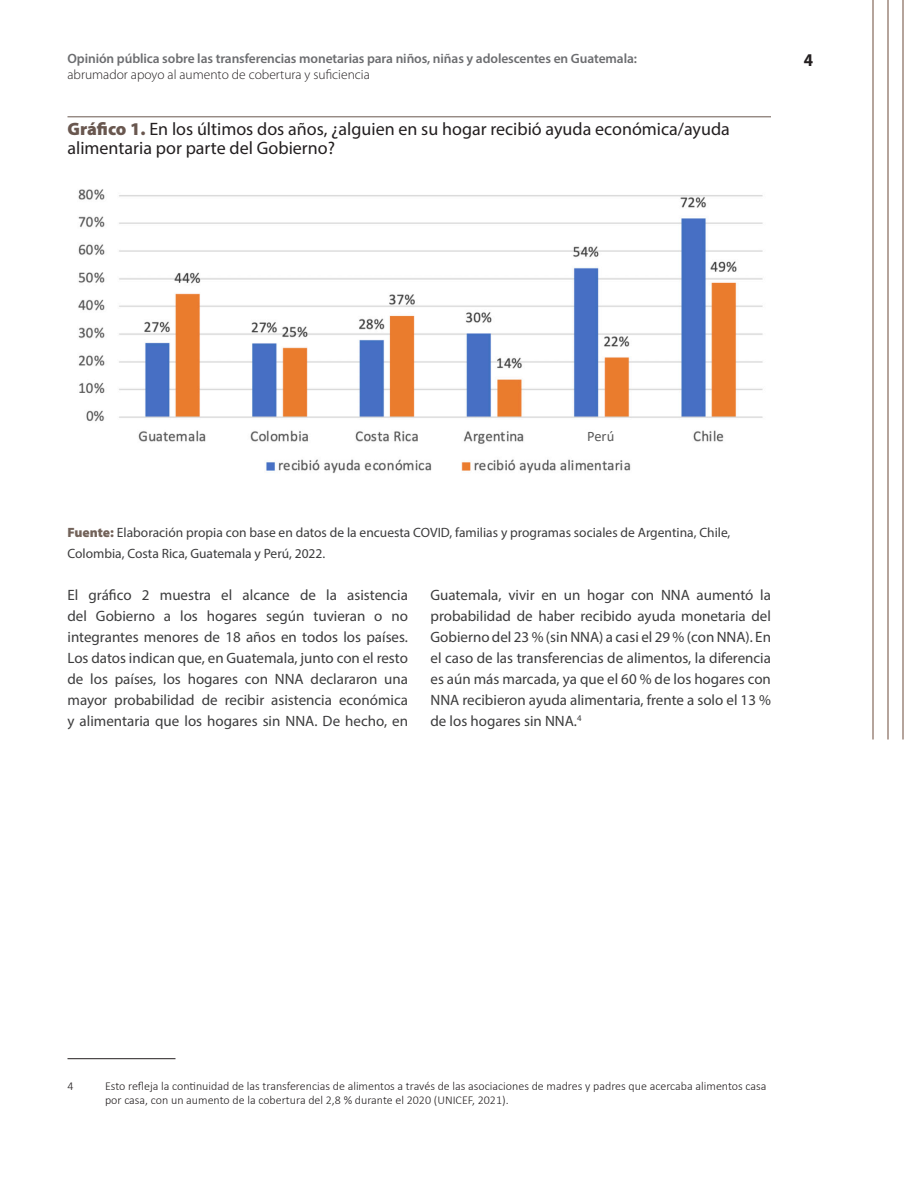
<style>
.page{position:relative;width:918px;height:1188px;background:#fff}
.page>*{position:absolute;margin:0;border:0;box-sizing:border-box;transform-origin:0 0}
.titulo_de_graf{font:18px/19.5px "Myriad Pro";color:#231f20}
.t1{font:700 semi-condensed 18px "Myriad Pro";color:#231f20}
.txt{font:15px/21px "Myriad Pro";color:#3c3c3d;text-align:justify}
.t2{font:14.55px "Calibri";color:#595959}
.Fuente_graf{font:13.5px/21px "Myriad Pro";color:#3c3c3d}
.t3{font:600 13.5px "Myriad Pro";letter-spacing:-.005em;color:#6c6d70}
.t4{font:300 13.5px "Myriad Pro";color:#231f20}
.footnote{font:300 12px/14.4px "Calibri";color:#231f20}
.s1{font-weight:900;color:#69574f}
.s2{font-weight:900;color:#726259}
</style>
<div class="page">
<hr style="left:872px;top:0;width:2px;height:740px;background:#9d877c">
<hr style="left:887px;top:0;width:2px;height:740px;background:#9d877c">
<hr style="left:902px;top:0;width:2px;height:740px;background:#9d877c">
<hr style="left:68px;top:117px;width:703px;height:1px;background:#69574f">
<img style="left:78px;top:189px;width:685px;height:285px">
<hr style="left:68px;top:1058px;width:108px;height:1px;background:#231f20">
<div style="left:552px;top:430px;width:98px;height:15px;background:#fff"></div>
<p class="t3" style="left:68px;top:50px;width:571px">Opinión pública sobre las transferencias monetarias para niños, niñas y adolescentes en Guatemala:</p>
<p class="t4" style="left:68px;top:66px;width:304px">abrumador apoyo al aumento de cobertura y suficiencia</p>
<p class="titulo_de_graf" style="left:68px;top:119px;width:664px"><span class="s1">Gráfico 1.</span> En los últimos dos años, ¿alguien en su hogar recibió ayuda económica/ayuda alimentaria por parte del Gobierno?</p>
<p class="t1" style="left:804px;top:48px;width:11px">4</p>
<p class="t2" style="left:587px;top:426px;width:29px">Perú</p>
<p class="Fuente_graf" style="left:68px;top:522px;width:664px"><span class="s2">Fuente:</span> Elaboración propia con base en datos de la encuesta COVID, familias y programas sociales de Argentina, Chile,<br>Colombia, Costa Rica, Guatemala y Perú, 2022.</p>
<p class="txt" style="left:68px;top:584px;width:342px">El gráfico 2 muestra el alcance de la asistencia del Gobierno a los hogares según tuvieran o no integrantes menores de 18 años en todos los países.<br>Los datos indican que, en Guatemala, junto con el resto de los países, los hogares con NNA declararon una mayor probabilidad de recibir asistencia económica y alimentaria que los hogares sin NNA. De hecho, en</p>
<p class="txt" style="left:430px;top:584px;width:342px">Guatemala, vivir en un hogar con NNA aumentó la probabilidad de haber recibido ayuda monetaria del Gobierno del 23 % (sin NNA) a casi el 29 % (con NNA). En el caso de las transferencias de alimentos, la diferencia es aún más marcada, ya que el 60 % de los hogares con NNA recibieron ayuda alimentaria, frente a solo el 13 % de los hogares sin NNA.<sup>4</sup></p>
<p class="footnote" style="left:68px;top:1078px;width:8px">4</p>
<p class="footnote" style="left:105px;top:1078px;width:663px">Esto refleja la continuidad de las transferencias de alimentos a través de las asociaciones de madres y padres que acercaba alimentos casa por casa, con un aumento de la cobertura del 2,8 % durante el 2020 (UNICEF, 2021).</p>
</div>
